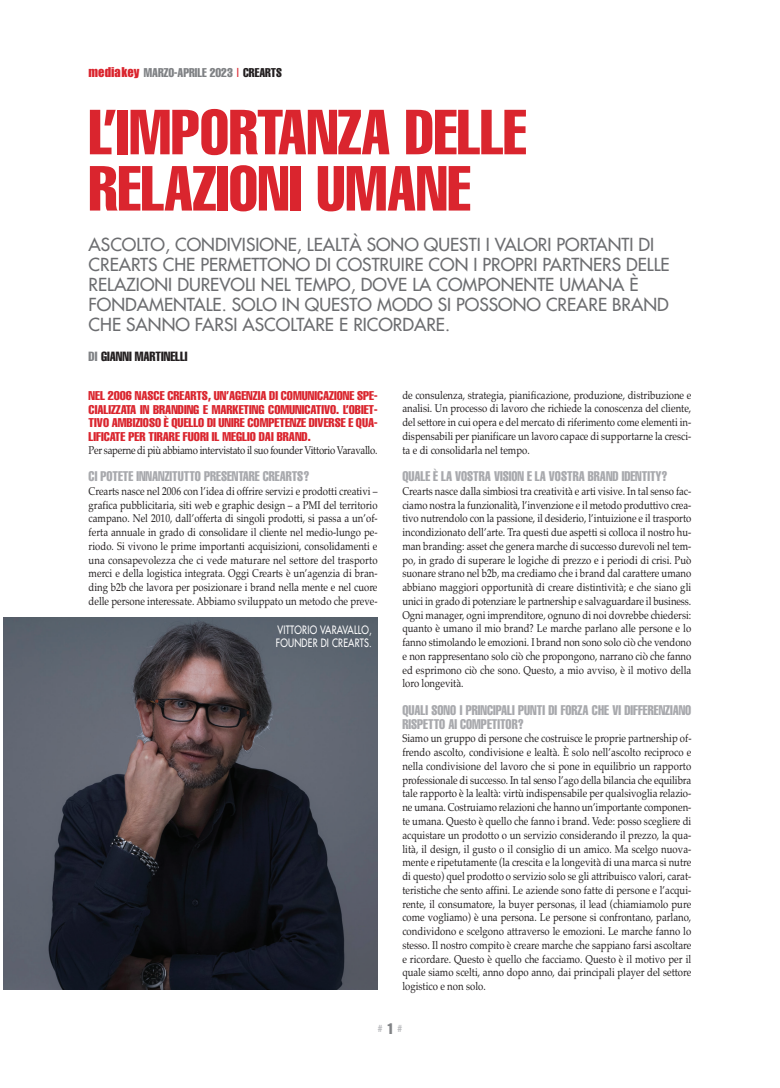
<style>
.page{position:relative;width:780px;height:1088px;background:#fff}
.page>*{position:absolute;margin:0;border:0;box-sizing:border-box;transform-origin:0 0}
.t1{font:extra-condensed 62.5px/56.2px "Helvetica";color:#da252e}
.t2{font:17.5px/20px "Futura";color:#6c6d70}
.t3{font:extra-condensed 13.75px/13.8px "Helvetica";color:#a8a9ad;scale:.95 1}
.t4{font:extra-condensed 13.12px "Helvetica";color:#231f20}
.t5{font:extra-condensed 12.5px/13.8px "Helvetica";color:#da252e;text-align:justify;scale:1.05 1}
.t6{font:extra-condensed 12.5px "Helvetica";color:#808285}
.t7{font:11.25px/13.8px "Palatino";color:#231f20;text-align:justify;scale:.85 1}
.t8{font:11.25px "Palatino";letter-spacing:-.025em;color:#231f20;scale:.85 1}
.t9{font:11.25px/12.5px "Futura";letter-spacing:.025em;color:#fff;scale:.8 1}
.t10{font:extra-condensed 10px "Helvetica";color:#bcbdc0}
.s1{font-family:"Impact";font-stretch:normal;color:#da252e}
.s2{font-stretch:normal;color:#da252e}
.s3{color:#231f20}
.s4{color:#808285}
.s5{font-size:15px;color:#808285}
</style>
<div class="page">
<img style="left:4px;top:617px;width:373px;height:373px">
<p class="t6" style="left:89px;top:68px;width:195px"><span class="s1">mediakey</span> MARZO-APRILE 2023 <span class="s2">|</span> <span class="s3">CREARTS</span></p>
<h1 class="t1" style="left:89px;top:108px;width:439px">L’IMPORTANZA DELLE<br>RELAZIONI UMANE</h1>
<p class="t2" style="left:89px;top:234px;width:582px">ASCOLTO, CONDIVISIONE, LEALTÀ SONO QUESTI I VALORI PORTANTI DI CREARTS CHE PERMETTONO DI COSTRUIRE CON I PROPRI PARTNERS DELLE RELAZIONI DUREVOLI NEL TEMPO, DOVE LA COMPONENTE UMANA È FONDAMENTALE. SOLO IN QUESTO MODO SI POSSONO CREARE BRAND CHE SANNO FARSI ASCOLTARE E RICORDARE.</p>
<p class="t4" style="left:89px;top:351px;width:100px"><span class="s4">DI</span> GIANNI MARTINELLI</p>
<p class="t5" style="left:89px;top:389px;width:277px">NEL 2006 NASCE CREARTS, UN’AGENZIA DI COMUNICAZIONE SPE-CIALIZZATA IN BRANDING E MARKETING COMUNICATIVO. L’OBIET-TIVO AMBIZIOSO È QUELLO DI UNIRE COMPETENZE DIVERSE E QUA-LIFICATE PER TIRARE FUORI IL MEGLIO DAI BRAND.</p>
<p class="t8" style="left:89px;top:445px;width:341px">Per saperne di più abbiamo intervistato il suo founder Vittorio Varavallo.</p>
<p class="t3" style="left:89px;top:470px;width:234px">CI POTETE INNANZITUTTO PRESENTARE CREARTS?</p>
<p class="t7" style="left:89px;top:485px;width:341px">Crearts nasce nel 2006 con l’idea di offrire servizi e prodotti creativi – grafica pubblicitaria, siti web e graphic design – a PMI del territorio campano. Nel 2010, dall’offerta di singoli prodotti, si passa a un’of&shy;ferta annuale in grado di consolidare il cliente nel medio-lungo pe&shy;riodo. Si vivono le prime importanti acquisizioni, consolidamenti e una consapevolezza che ci vede maturare nel settore del trasporto merci e della logistica integrata. Oggi Crearts è un’agenzia di bran&shy;ding b2b che lavora per posizionare i brand nella mente e nel cuore delle persone interessate. Abbiamo sviluppato un metodo che preve-</p>
<p class="t9" style="left:276px;top:624px;width:121px">VITTORIO VARAVALLO,<br>FOUNDER DI CREARTS.</p>
<p class="t7" style="left:402px;top:389px;width:341px">de consulenza, strategia, pianificazione, produzione, distribuzione e analisi. Un processo di lavoro che richiede la conoscenza del cliente, del settore in cui opera e del mercato di riferimento come elementi in&shy;dispensabili per pianificare un lavoro capace di supportarne la cresci&shy;ta e di consolidarla nel tempo.</p>
<p class="t3" style="left:402px;top:470px;width:281px">QUALE È LA VOSTRA VISION E LA VOSTRA BRAND IDENTITY?</p>
<p class="t7" style="left:402px;top:485px;width:341px">Crearts nasce dalla simbiosi tra creatività e arti visive. In tal senso fac&shy;ciamo nostra la funzionalità, l’invenzione e il metodo produttivo crea&shy;tivo nutrendolo con la passione, il desiderio, l’intuizione e il trasporto incondizionato dell’arte. Tra questi due aspetti si colloca il nostro hu&shy;man branding: asset che genera marche di successo durevoli nel tem&shy;po, in grado di superare le logiche di prezzo e i periodi di crisi. Può suonare strano nel b2b, ma crediamo che i brand dal carattere umano abbiano maggiori opportunità di creare distintività; e che siano gli unici in grado di potenziare le partnership e salvaguardare il business.<br>Ogni manager, ogni imprenditore, ognuno di noi dovrebbe chiedersi: quanto è umano il mio brand? Le marche parlano alle persone e lo fanno stimolando le emozioni. I brand non sono solo ciò che vendono e non rappresentano solo ciò che propongono, narrano ciò che fanno ed esprimono ciò che sono. Questo, a mio avviso, è il motivo della loro longevità.</p>
<p class="t3" style="left:402px;top:704px;width:305px">QUALI SONO I PRINCIPALI PUNTI DI FORZA CHE VI DIFFERENZIANO<br>RISPETTO AI COMPETITOR?</p>
<p class="t7" style="left:402px;top:733px;width:341px">Siamo un gruppo di persone che costruisce le proprie partnership of&shy;frendo ascolto, condivisione e lealtà. È solo nell’ascolto reciproco e nella condivisione del lavoro che si pone in equilibrio un rapporto professionale di successo. In tal senso l’ago della bilancia che equilibra tale rapporto è la lealtà: virtù indispensabile per qualsivoglia relazio&shy;ne umana. Costruiamo relazioni che hanno un’importante componen&shy;te umana. Questo è quello che fanno i brand. Vede: posso scegliere di acquistare un prodotto o un servizio considerando il prezzo, la qua&shy;lità, il design, il gusto o il consiglio di un amico. Ma scelgo nuova&shy;mente e ripetutamente (la crescita e la longevità di una marca si nutre di questo) quel prodotto o servizio solo se gli attribuisco valori, carat&shy;teristiche che sento affini. Le aziende sono fatte di persone e l’acqui&shy;rente, il consumatore, la buyer personas, il lead (chiamiamolo pure come vogliamo) è una persona. Le persone si confrontano, parlano, condividono e scelgono attraverso le emozioni. Le marche fanno lo stesso. Il nostro compito è creare marche che sappiano farsi ascoltare e ricordare. Questo è quello che facciamo. Questo è il motivo per il quale siamo scelti, anno dopo anno, dai principali player del settore logistico e non solo.</p>
<p class="t10" style="left:378px;top:1024px;width:26px"># <span class="s5">1</span> #</p>
</div>
